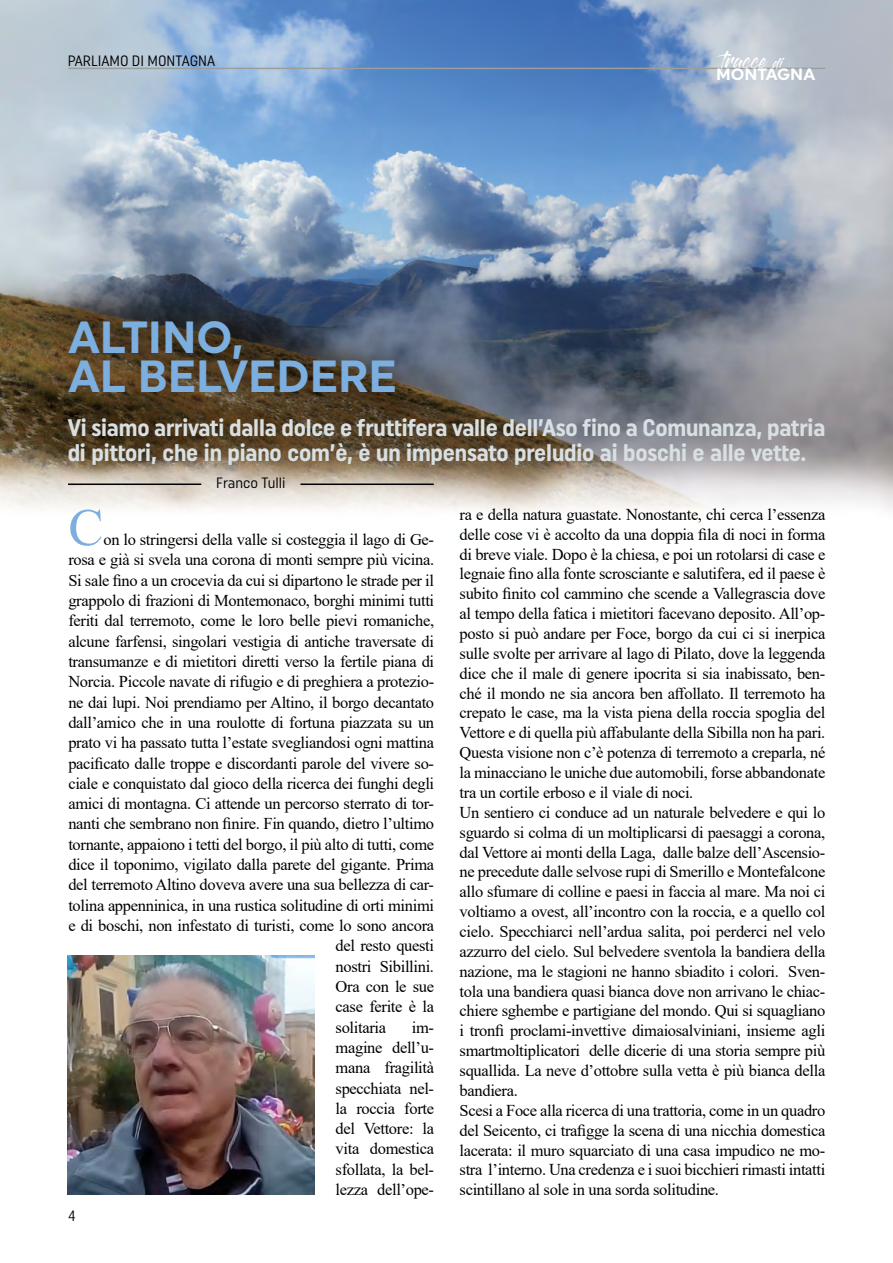
<style>
.page{position:relative;width:893px;height:1263px;background:#fff}
.page>*{position:absolute;margin:0;border:0;box-sizing:border-box;transform-origin:0 0}
.t1{font:52.5px "Times New Roman";color:#7cafdf}
.t2{font:700 45px/39px "Uniform";color:#7cafdf}
.t3{font:700 24px/25.5px "Uniform Condensed";letter-spacing:-.01em;color:#d8e0e3}
.t4{font:16.5px/19.8px "Times New Roman";letter-spacing:-.02em;color:#000;text-align:justify}
.t5{font:700 16.5px "Uniform";color:#fff}
.t6{font:15px "Uniform Condensed";color:#000}
.t7{font:15px "Gloss And Bloom";color:#fff}
.s1{font-size:10.5px}
</style>
<div class="page">
<img style="left:0;top:0;width:893px;height:512px">
<img style="left:68px;top:955px;width:246px;height:240px">
<hr style="left:68px;top:483px;width:133px;height:2px;background:#000">
<hr style="left:300px;top:483px;width:134px;height:2px;background:#000">
<hr style="left:68px;top:68px;width:757px;height:1px;background:#9d9d9c">
<p class="t6" style="left:68px;top:52px;width:149px">PARLIAMO DI MONTAGNA</p>
<p class="t7" style="left:721px;top:54px;width:63px">tracce <span class="s1">di</span></p>
<p class="t5" style="left:716px;top:65px;width:101px">MONTAGNA</p>
<h2 class="t2" style="left:68px;top:317px;width:330px">ALTINO,<br>AL BELVEDERE</h2>
<h3 class="t3" style="left:68px;top:414px;width:759px">Vi siamo arrivati dalla dolce e fruttifera valle dell’Aso fino a Comunanza, patria di pittori, che in piano com’è, è un impensato preludio ai boschi e alle vette.</h3>
<p class="t6" style="left:216px;top:474px;width:71px">Franco Tulli</p>
<h1 class="t1" style="left:68px;top:490px;width:37px">C</h1>
<p class="t4" style="left:103px;top:529px;width:332px">on lo stringersi della valle si costeggia il lago di Ge-</p>
<p class="t4" style="left:68px;top:549px;width:367px">rosa e già si svela una corona di monti sempre più vicina.</p>
<p class="t4" style="left:68px;top:570px;width:367px">Si sale fino a un crocevia da cui si dipartono le strade per il</p>
<p class="t4" style="left:68px;top:590px;width:367px">grappolo di frazioni di Montemonaco, borghi minimi tutti</p>
<p class="t4" style="left:68px;top:610px;width:367px">feriti dal terremoto, come le loro belle pievi romaniche,</p>
<p class="t4" style="left:68px;top:631px;width:367px">alcune farfensi, singolari vestigia di antiche traversate di</p>
<p class="t4" style="left:68px;top:651px;width:367px">transumanze e di mietitori diretti verso la fertile piana di</p>
<p class="t4" style="left:68px;top:671px;width:367px">Norcia. Piccole navate di rifugio e di preghiera a protezio-</p>
<p class="t4" style="left:68px;top:692px;width:367px">ne dai lupi. Noi prendiamo per Altino, il borgo decantato</p>
<p class="t4" style="left:68px;top:712px;width:367px">dall’amico che in una roulotte di fortuna piazzata su un</p>
<p class="t4" style="left:68px;top:732px;width:367px">prato vi ha passato tutta l’estate svegliandosi ogni mattina</p>
<p class="t4" style="left:68px;top:752px;width:367px">pacificato dalle troppe e discordanti parole del vivere so-</p>
<p class="t4" style="left:68px;top:773px;width:367px">ciale e conquistato dal gioco della ricerca dei funghi degli</p>
<p class="t4" style="left:68px;top:793px;width:367px">amici di montagna. Ci attende un percorso sterrato di tor-</p>
<p class="t4" style="left:68px;top:813px;width:367px">nanti che sembrano non finire. Fin quando, dietro l’ultimo</p>
<p class="t4" style="left:68px;top:834px;width:367px">tornante, appaiono i tetti del borgo, il più alto di tutti, come</p>
<p class="t4" style="left:68px;top:854px;width:367px">dice il toponimo, vigilato dalla parete del gigante. Prima</p>
<p class="t4" style="left:68px;top:874px;width:367px">del terremoto Altino doveva avere una sua bellezza di car-</p>
<p class="t4" style="left:68px;top:895px;width:367px">tolina appenninica, in una rustica solitudine di orti minimi</p>
<p class="t4" style="left:68px;top:915px;width:367px">e di boschi, non infestato di turisti, come lo sono ancora</p>
<p class="t4" style="left:336px;top:935px;width:100px">del resto questi</p>
<p class="t4" style="left:336px;top:956px;width:100px">nostri Sibillini.</p>
<p class="t4" style="left:336px;top:976px;width:100px">Ora con le sue</p>
<p class="t4" style="left:336px;top:996px;width:100px">case ferite è la</p>
<p class="t4" style="left:336px;top:1017px;width:52px">solitaria</p>
<p class="t4" style="left:336px;top:1016px;width:100px;line-height:20.2px;text-indent:76px">im&shy;magine dell’u&shy;mana fragilità specchiata nel&shy;la roccia forte del Vettore: la vita domestica sfollata, la bel&shy;lezza dell’ope-</p>
<p class="t6" style="left:68px;top:1206px;width:9px">4</p>
<p class="t4" style="left:460px;top:504px;width:367px;text-align:left">ra e della natura guastate. Nonostante, chi cerca l’essenza delle cose vi è accolto da una doppia fila di noci in forma di breve viale. Dopo è la chiesa, e poi un rotolarsi di case e legnaie fino alla fonte scrosciante e salutifera, ed il paese è subito finito col cammino che scende a Vallegrascia dove al tempo della fatica i mietitori facevano deposito. All’op&shy;posto si può andare per Foce, borgo da cui ci si inerpica sulle svolte per arrivare al lago di Pilato, dove la leggenda dice che il male di genere ipocrita si sia inabissato, ben&shy;ché il mondo ne sia ancora ben affollato. Il terremoto ha crepato le case, ma la vista piena della roccia spoglia del Vettore e di quella più affabulante della Sibilla non ha pari.<br>Questa visione non c’è potenza di terremoto a creparla, né la minacciano le uniche due automobili, forse abbandonate tra un cortile erboso e il viale di noci.<br>Un sentiero ci conduce ad un naturale belvedere e qui lo sguardo si colma di un moltiplicarsi di paesaggi a corona, dal Vettore ai monti della Laga, dalle balze dell’Ascensio&shy;ne precedute dalle selvose rupi di Smerillo e Montefalcone allo sfumare di colline e paesi in faccia al mare. Ma noi ci voltiamo a ovest, all’incontro con la roccia, e a quello col cielo. Specchiarci nell’ardua salita, poi perderci nel velo azzurro del cielo. Sul belvedere sventola la bandiera della nazione, ma le stagioni ne hanno sbiadito i colori. Sven&shy;tola una bandiera quasi bianca dove non arrivano le chiac&shy;chiere sghembe e partigiane del mondo. Qui si squagliano i tronfi proclami-invettive dimaiosalviniani, insieme agli smartmoltiplicatori delle dicerie di una storia sempre più squallida. La neve d’ottobre sulla vetta è più bianca della bandiera.<br>Scesi a Foce alla ricerca di una trattoria, come in un quadro del Seicento, ci trafigge la scena di una nicchia domestica lacerata: il muro squarciato di una casa impudico ne mo&shy;stra l’interno. Una credenza e i suoi bicchieri rimasti intatti scintillano al sole in una sorda solitudine.</p>
</div>
